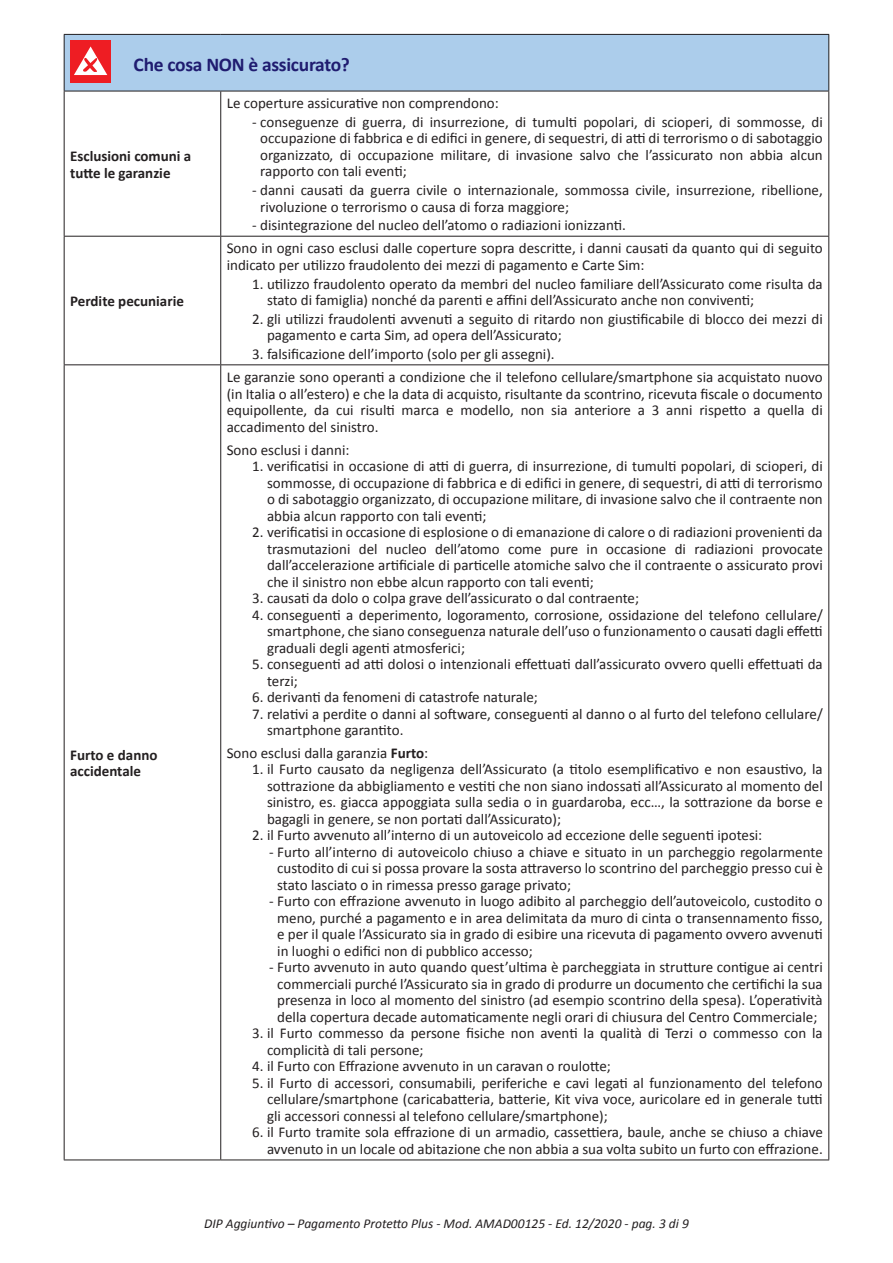
<style>
.page{position:relative;width:893px;height:1263px;background:#fff}
.page>*{position:absolute;margin:0;border:0;box-sizing:border-box;transform-origin:0 0}
.t1{font:700 19.5px "Calibri";letter-spacing:-.015em;color:#201c70}
.t2{font:15px/16.5px "Calibri";color:#231f20;text-align:justify}
.t3{font:700 15px/16.5px "Calibri";color:#231f20}
.t4{font:italic 13.5px "Calibri";color:#231f20}
.s1{font-weight:700}
</style>
<div class="page">
<div style="left:64px;top:34px;width:765px;height:57px;background:#accdeb"></div>
<hr style="left:64px;top:91px;width:1px;height:145px;background:#231f20">
<hr style="left:220px;top:91px;width:1px;height:145px;background:#231f20">
<hr style="left:828px;top:91px;width:1px;height:145px;background:#231f20">
<hr style="left:64px;top:236px;width:157px;height:1px;background:#231f20">
<hr style="left:64px;top:237px;width:1px;height:127px;background:#231f20">
<hr style="left:221px;top:236px;width:608px;height:1px;background:#231f20">
<hr style="left:220px;top:237px;width:1px;height:127px;background:#231f20">
<hr style="left:828px;top:237px;width:1px;height:127px;background:#231f20">
<hr style="left:64px;top:364px;width:157px;height:1px;background:#231f20">
<hr style="left:64px;top:365px;width:1px;height:794px;background:#231f20">
<hr style="left:221px;top:364px;width:608px;height:1px;background:#231f20">
<hr style="left:220px;top:365px;width:1px;height:794px;background:#231f20">
<hr style="left:828px;top:365px;width:1px;height:794px;background:#231f20">
<hr style="left:64px;top:1159px;width:157px;height:1px;background:#231f20">
<hr style="left:221px;top:1159px;width:608px;height:1px;background:#231f20">
<hr style="left:64px;top:34px;width:157px;height:1px;background:#231f20">
<hr style="left:64px;top:35px;width:1px;height:56px;background:#231f20">
<hr style="left:221px;top:34px;width:608px;height:1px;background:#231f20">
<hr style="left:828px;top:35px;width:1px;height:56px;background:#231f20">
<hr style="left:64px;top:91px;width:157px;height:1px;background:#231f20">
<hr style="left:221px;top:91px;width:608px;height:1px;background:#231f20">
<div style="left:70px;top:40px;width:41px;height:43px;background:#ee1d23"></div>
<svg style="left:74px;top:46px;width:33px;height:29px"></svg>
<h1 class="t1" style="left:134px;top:52px;width:218px">Che cosa NON è assicurato?</h1>
<p class="t3" style="left:70px;top:147px;width:123px">Esclusioni comuni a tutte le garanzie</p>
<p class="t3" style="left:70px;top:292px;width:115px">Perdite pecuniarie</p>
<p class="t3" style="left:70px;top:746px;width:89px">Furto e danno accidentale</p>
<p class="t2" style="left:227px;top:94px;width:274px">Le coperture assicurative non comprendono:</p>
<p class="t2" style="left:260px;top:113px;width:564px;text-indent:-8px">- conseguenze di guerra, di insurrezione, di tumulti popolari, di scioperi, di sommosse, di occupazione di fabbrica e di edifici in genere, di sequestri, di atti di terrorismo o di sabotaggio organizzato, di occupazione militare, di invasione salvo che l’assicurato non abbia alcun rapporto con tali eventi;</p>
<p class="t2" style="left:260px;top:181px;width:564px;text-indent:-8px">- danni causati da guerra civile o internazionale, sommossa civile, insurrezione, ribellione, rivoluzione o terrorismo o causa di forza maggiore;</p>
<p class="t2" style="left:252px;top:216px;width:375px">- disintegrazione del nucleo dell’atomo o radiazioni ionizzanti.</p>
<p class="t2" style="left:227px;top:239px;width:598px">Sono in ogni caso esclusi dalle coperture sopra descritte, i danni causati da quanto qui di seguito indicato per utilizzo fraudolento dei mezzi di pagamento e Carte Sim:</p>
<p class="t2" style="left:267px;top:275px;width:557px;text-indent:-15px">1. utilizzo fraudolento operato da membri del nucleo familiare dell’Assicurato come risulta da stato di famiglia) nonché da parenti e affini dell’Assicurato anche non conviventi;</p>
<p class="t2" style="left:267px;top:310px;width:557px;text-indent:-15px">2. gli utilizzi fraudolenti avvenuti a seguito di ritardo non giustificabile di blocco dei mezzi di pagamento e carta Sim, ad opera dell’Assicurato;</p>
<p class="t2" style="left:252px;top:345px;width:304px">3. falsificazione dell’importo (solo per gli assegni).</p>
<p class="t2" style="left:227px;top:368px;width:598px">Le garanzie sono operanti a condizione che il telefono cellulare/smartphone sia acquistato nuovo (in Italia o all’estero) e che la data di acquisto, risultante da scontrino, ricevuta fiscale o documento equipollente, da cui risulti marca e modello, non sia anteriore a 3 anni rispetto a quella di accadimento del sinistro.</p>
<p class="t2" style="left:227px;top:441px;width:124px">Sono esclusi i danni:</p>
<p class="t2" style="left:267px;top:457px;width:557px;text-indent:-15px">1. verificatisi in occasione di atti di guerra, di insurrezione, di tumulti popolari, di scioperi, di sommosse, di occupazione di fabbrica e di edifici in genere, di sequestri, di atti di terrorismo o di sabotaggio organizzato, di occupazione militare, di invasione salvo che il contraente non abbia alcun rapporto con tali eventi;</p>
<p class="t2" style="left:267px;top:523px;width:557px;text-indent:-15px">2. verificatisi in occasione di esplosione o di emanazione di calore o di radiazioni provenienti da trasmutazioni del nucleo dell’atomo come pure in occasione di radiazioni provocate dall’accelerazione artificiale di particelle atomiche salvo che il contraente o assicurato provi che il sinistro non ebbe alcun rapporto con tali eventi;</p>
<p class="t2" style="left:252px;top:589px;width:388px">3. causati da dolo o colpa grave dell’assicurato o dal contraente;</p>
<p class="t2" style="left:267px;top:606px;width:557px;text-indent:-15px">4. conseguenti a deperimento, logoramento, corrosione, ossidazione del telefono cellulare/ smartphone, che siano conseguenza naturale dell’uso o funzionamento o causati dagli effetti graduali degli agenti atmosferici;</p>
<p class="t2" style="left:267px;top:655px;width:557px;text-indent:-15px">5. conseguenti ad atti dolosi o intenzionali effettuati dall’assicurato ovvero quelli effettuati da terzi;</p>
<p class="t2" style="left:252px;top:688px;width:287px">6. derivanti da fenomeni di catastrofe naturale;</p>
<p class="t2" style="left:267px;top:705px;width:557px;text-indent:-15px">7. relativi a perdite o danni al software, conseguenti al danno o al furto del telefono cellulare/ smartphone garantito.</p>
<p class="t2" style="left:227px;top:744px;width:203px">Sono esclusi dalla garanzia <span class="s1">Furto</span>:</p>
<p class="t2" style="left:267px;top:760px;width:557px;text-indent:-15px">1. il Furto causato da negligenza dell’Assicurato (a titolo esemplificativo e non esaustivo, la sottrazione da abbigliamento e vestiti che non siano indossati all’Assicurato al momento del sinistro, es. giacca appoggiata sulla sedia o in guardaroba, ecc…, la sottrazione da borse e bagagli in genere, se non portati dall’Assicurato);</p>
<p class="t2" style="left:252px;top:826px;width:512px">2. il Furto avvenuto all’interno di un autoveicolo ad eccezione delle seguenti ipotesi:</p>
<p class="t2" style="left:277px;top:843px;width:547px;text-indent:-8px">- Furto all’interno di autoveicolo chiuso a chiave e situato in un parcheggio regolarmente custodito di cui si possa provare la sosta attraverso lo scontrino del parcheggio presso cui è stato lasciato o in rimessa presso garage privato;</p>
<p class="t2" style="left:277px;top:892px;width:547px;text-indent:-8px">- Furto con effrazione avvenuto in luogo adibito al parcheggio dell’autoveicolo, custodito o meno, purché a pagamento e in area delimitata da muro di cinta o transennamento fisso, e per il quale l’Assicurato sia in grado di esibire una ricevuta di pagamento ovvero avvenuti in luoghi o edifici non di pubblico accesso;</p>
<p class="t2" style="left:269px;top:958px;width:555px;text-align:center">- Furto avvenuto in auto quando quest’ultima è parcheggiata in strutture contigue ai centri commerciali purché l’Assicurato sia in grado di produrre un documento che certifichi la sua presenza in loco al momento del sinistro (ad esempio scontrino della spesa). L’operatività della copertura decade automaticamente negli orari di chiusura del Centro Commerciale;</p>
<p class="t2" style="left:267px;top:1024px;width:557px;text-indent:-15px">3. il Furto commesso da persone fisiche non aventi la qualità di Terzi o commesso con la complicità di tali persone;</p>
<p class="t2" style="left:252px;top:1057px;width:360px">4. il Furto con Effrazione avvenuto in un caravan o roulotte;</p>
<p class="t2" style="left:267px;top:1074px;width:557px;text-indent:-15px">5. il Furto di accessori, consumabili, periferiche e cavi legati al funzionamento del telefono cellulare/smartphone (caricabatteria, batterie, Kit viva voce, auricolare ed in generale tutti gli accessori connessi al telefono cellulare/smartphone);</p>
<p class="t2" style="left:252px;top:1123px;width:572px;text-align:right">6. il Furto tramite sola effrazione di un armadio, cassettiera, baule, anche se chiuso a chiave avvenuto in un locale od abitazione che non abbia a sua volta subito un furto con effrazione.</p>
<p class="t4" style="left:204px;top:1214px;width:486px">DIP Aggiuntivo – Pagamento Protetto Plus - Mod. AMAD00125 - Ed. 12/2020 - pag. 3 di 9</p>
</div>
